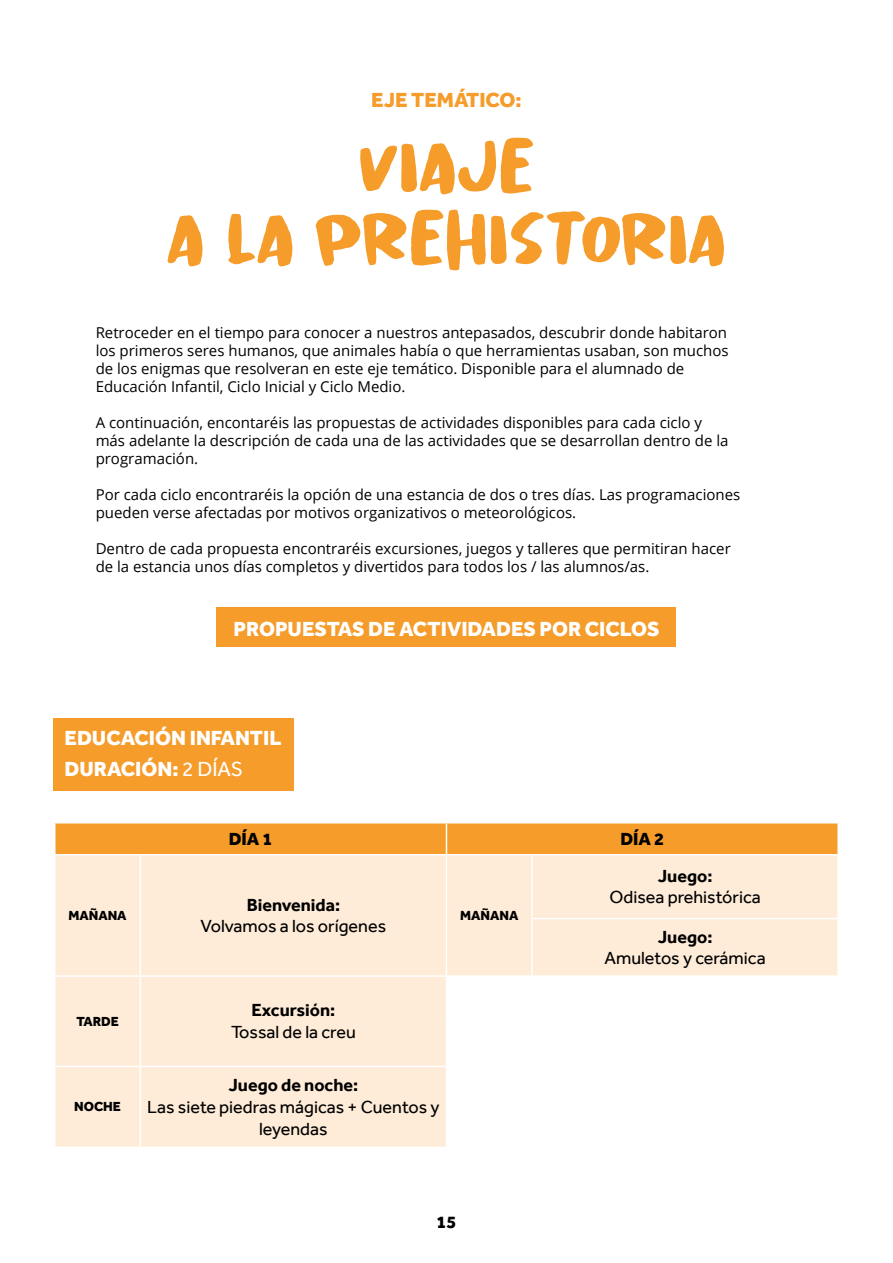
<style>
.page{position:relative;width:893px;height:1263px;background:#fff}
.page>*{position:absolute;margin:0;border:0;box-sizing:border-box;transform-origin:0 0}
.t1{font:60px/72px "Chicken Crispy";color:#f59c2b;text-align:center}
.t2{font:800 21px/30.9px "Effra";color:#fff}
.t3{font:800 21px "Effra";color:#f59c2b}
.t4{font:18px/21.6px "Effra";color:#000;text-align:center}
.t5{font:700 18px "Effra";color:#000}
.t6{font:800 18px "Effra";color:#000}
.t7{font:15px/18px "Open Sans";color:#000}
.t8{font:800 13.5px "Effra";color:#000}
.s1{font-weight:400}
</style>
<div class="page">
<div style="left:217px;top:608px;width:459px;height:39px;background:#f59c2b"></div>
<div style="left:56px;top:823px;width:781px;height:31px;background:#f59c2b"></div>
<svg style="left:56px;top:855px;width:781px;height:292px;fill:#feecd8"></svg>
<hr style="left:531px;top:855px;width:2px;height:63px;background:#fff">
<hr style="left:531px;top:918px;width:308px;height:1px;background:#fff">
<hr style="left:531px;top:919px;width:2px;height:56px;background:#fff">
<hr style="left:446px;top:975px;width:86px;height:2px;background:#fff">
<hr style="left:532px;top:975px;width:307px;height:2px;background:#fff">
<hr style="left:140px;top:855px;width:1px;height:63px;background:#fff">
<hr style="left:446px;top:855px;width:1px;height:63px;background:#fff">
<hr style="left:140px;top:918px;width:1px;height:57px;background:#fff">
<hr style="left:446px;top:918px;width:1px;height:57px;background:#fff">
<hr style="left:54px;top:975px;width:86px;height:2px;background:#fff">
<hr style="left:140px;top:975px;width:306px;height:2px;background:#fff">
<hr style="left:140px;top:977px;width:1px;height:44px;background:#fff">
<hr style="left:446px;top:977px;width:1px;height:44px;background:#fff">
<hr style="left:140px;top:1021px;width:1px;height:45px;background:#fff">
<hr style="left:446px;top:1021px;width:1px;height:45px;background:#fff">
<hr style="left:54px;top:1066px;width:86px;height:1px;background:#fff">
<hr style="left:140px;top:1066px;width:307px;height:1px;background:#fff">
<hr style="left:140px;top:1067px;width:1px;height:80px;background:#fff">
<hr style="left:446px;top:1067px;width:1px;height:80px;background:#fff">
<hr style="left:446px;top:823px;width:1px;height:31px;background:#fff">
<div style="left:53px;top:718px;width:240px;height:72px;background:#f59c2b"></div>
<h2 class="t3" style="left:371px;top:87px;width:152px">EJE TEMÁTICO:</h2>
<h1 class="t1" style="left:167px;top:134px;width:561px">VIAJE<br>A LA PREHISTORIA</h1>
<p class="t7" style="left:96px;top:323px;width:634px">Retroceder en el tiempo para conocer a nuestros antepasados, descubrir donde habitaron los primeros seres humanos, que animales había o que herramientas usaban, son muchos de los enigmas que resolveran en este eje temático. Disponible para el alumnado de Educación Infantil, Ciclo Inicial y Ciclo Medio.</p>
<p class="t7" style="left:96px;top:413px;width:634px">A continuación, encontaréis las propuestas de actividades disponibles para cada ciclo y más adelante la descripción de cada una de las actividades que se desarrollan dentro de la programación.</p>
<p class="t7" style="left:96px;top:485px;width:646px">Por cada ciclo encontraréis la opción de una estancia de dos o tres días. Las programaciones pueden verse afectadas por motivos organizativos o meteorológicos.</p>
<p class="t7" style="left:96px;top:539px;width:637px">Dentro de cada propuesta encontraréis excursiones, juegos y talleres que permitiran hacer de la estancia unos días completos y divertidos para todos los / las alumnos/as.</p>
<h2 class="t2" style="left:234px;top:613px;width:427px">PROPUESTAS DE ACTIVIDADES POR CICLOS</h2>
<h2 class="t2" style="left:65px;top:722px;width:218px">EDUCACIÓN INFANTIL<br>DURACIÓN: <span class="s1">2 DÍAS</span></h2>
<p class="t8" style="left:68px;top:907px;width:60px">MAÑANA</p>
<p class="t8" style="left:76px;top:1013px;width:44px">TARDE</p>
<p class="t8" style="left:74px;top:1099px;width:48px">NOCHE</p>
<p class="t6" style="left:229px;top:828px;width:45px">DÍA 1</p>
<p class="t6" style="left:620px;top:828px;width:45px">DÍA 2</p>
<p class="t5" style="left:247px;top:894px;width:95px">Bienvenida:</p>
<p class="t4" style="left:201px;top:915px;width:187px">Volvamos a los orígenes</p>
<p class="t8" style="left:460px;top:907px;width:60px">MAÑANA</p>
<p class="t5" style="left:251px;top:1000px;width:85px">Excursión:</p>
<p class="t4" style="left:231px;top:1021px;width:126px">Tossal de la creu</p>
<p class="t5" style="left:229px;top:1074px;width:131px">Juego de noche:</p>
<p class="t4" style="left:147px;top:1096px;width:294px">Las siete piedras mágicas + Cuentos y leyendas</p>
<p class="t5" style="left:658px;top:865px;width:56px">Juego:</p>
<p class="t4" style="left:609px;top:886px;width:153px">Odisea prehistórica</p>
<p class="t5" style="left:658px;top:926px;width:56px">Juego:</p>
<p class="t4" style="left:604px;top:947px;width:163px">Amuletos y cerámica</p>
<p class="t6" style="left:436px;top:1211px;width:22px">15</p>
</div>
